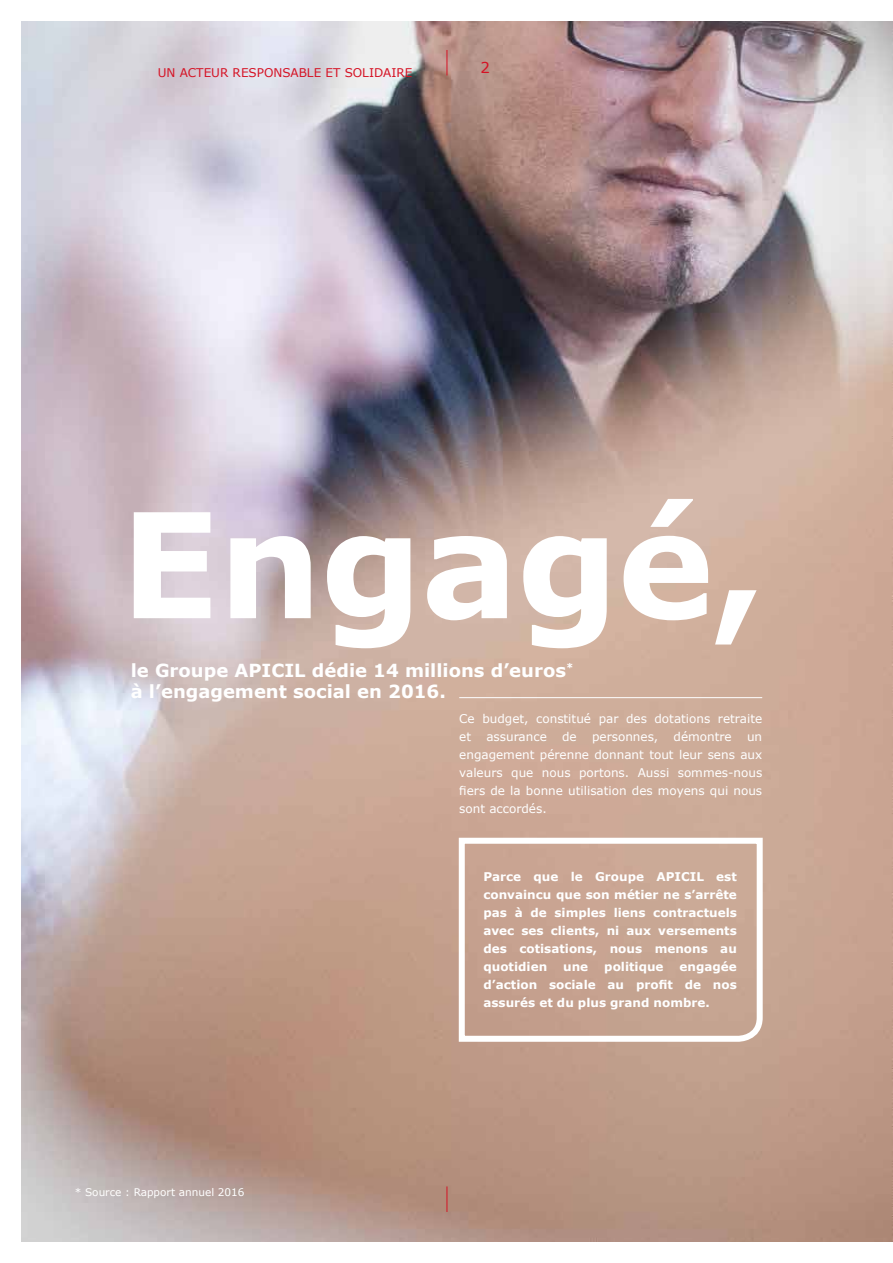
<style>
.page{position:relative;width:893px;height:1263px;background:#fff}
.page>*{position:absolute;margin:0;border:0;box-sizing:border-box;transform-origin:0 0}
.t1{font:700 145.65px "Verdana";letter-spacing:-.01em;color:#fff}
.t2{font:700 18px/21px "Verdana";color:#fff}
.t3{font:15px "Verdana";color:#d51224}
.t4{font:700 12px/18px "Verdana";color:#fff;text-align:justify}
.t5{font:12px/18px "Verdana";color:#fff}
.t6{font:12px "Verdana";color:#d51224}
.t7{font:10.5px "Verdana";color:#fff}
</style>
<div class="page">
<img style="left:21px;top:21px;width:872px;height:1221px">
<svg style="left:447px;top:50px;width:1px;height:25px"></svg>
<svg style="left:447px;top:1186px;width:1px;height:26px"></svg>
<hr style="left:459px;top:697px;width:303px;height:1px;background:#fff">
<svg style="left:456px;top:835px;width:310px;height:210px;background:#ccac9b"></svg>
<p class="t6" style="left:158px;top:65px;width:256px">UN ACTEUR RESPONSABLE ET SOLIDAIRE</p>
<p class="t3" style="left:480px;top:58px;width:11px">2</p>
<h1 class="t1" style="left:120px;top:472px;width:646px">Engagé,</h1>
<h2 class="t2" style="left:131px;top:660px;width:444px">le Groupe APICIL dédie 14 millions d’euros<sup>* </sup>à l’engagement social en 2016.</h2>
<p class="t5" style="left:459px;top:709px;width:304px">Ce budget, constitué par des dotations retraite et</p>
<p class="t5" style="left:486px;top:727px;width:62px">assurance</p>
<p class="t5" style="left:562px;top:727px;width:16px">de</p>
<p class="t5" style="left:592px;top:727px;width:68px">personnes,</p>
<p class="t5" style="left:674px;top:727px;width:60px">démontre</p>
<p class="t5" style="left:459px;top:727px;width:304px;text-align:justify;text-indent:288px">un engagement pérenne donnant tout leur sens aux valeurs que nous portons. Aussi sommes-nous fiers de la bonne utilisation des moyens qui nous sont accordés.</p>
<p class="t7" style="left:75px;top:1185px;width:171px">* Source : Rapport annuel 2016</p>
<p class="t4" style="left:483px;top:868px;width:255px">Parce que le Groupe APICIL est convaincu que son métier ne s’arrête pas à de simples liens contractuels avec ses clients, ni aux versements des cotisations, nous menons au quotidien</p>
<p class="t4" style="left:483px;top:958px;width:255px;text-indent:196px">engagée d’action sociale au profit de nos assurés et du plus grand nombre.</p>
<p class="t4" style="left:563px;top:958px;width:27px">une</p>
<p class="t4" style="left:604px;top:958px;width:61px">politique</p>
</div>
